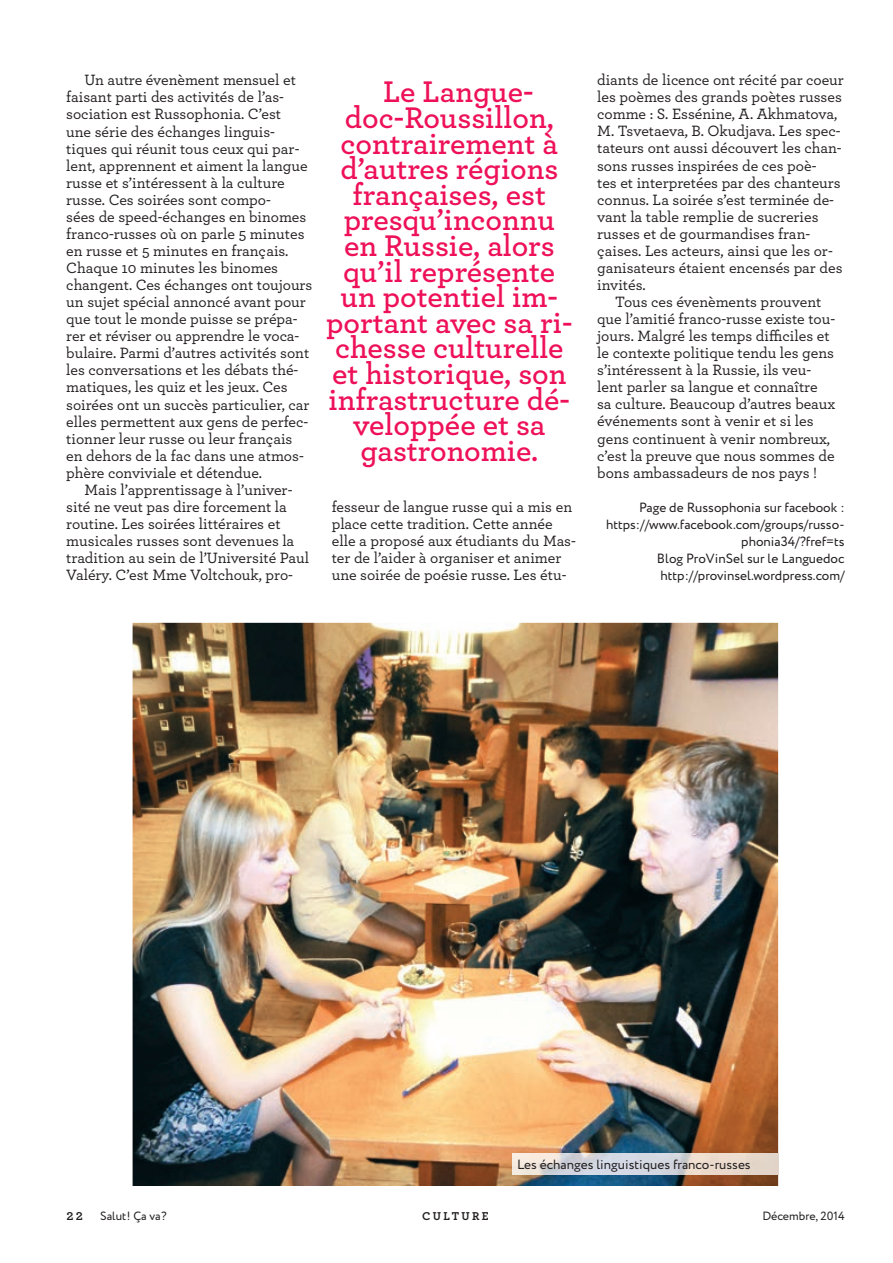
<style>
.page{position:relative;width:893px;height:1263px;background:#fff}
.page>*{position:absolute;margin:0;border:0;box-sizing:border-box;transform-origin:0 0}
.t1{font:600 31.35px/25.7px "Archer";color:#ee1059;text-align:center}
.t2{font:500 15.6px/17.1px "Archer";color:#231f20}
.t3{font:13.35px/17.1px "Circe";color:#231f20;text-align:right}
.t4{font:12px "Circe";color:#231f20}
.t5{font:700 12px "Archer";letter-spacing:.2em;color:#231f20}
</style>
<div class="page">
<img style="left:133px;top:623px;width:645px;height:563px">
<svg style="left:778px;top:1153px;width:1px;height:22px"></svg>
<img style="left:513px;top:1153px;width:265px;height:22px">
<p class="t2" style="left:66px;top:71px;width:248px;text-indent:18px">Un autre évenèment mensuel et faisant parti des activités de l’as&shy;sociation est Russophonia. C’est<br>une série des échanges linguis&shy;tiques qui réunit tous ceux qui par&shy;lent, apprennent et aiment la langue russe et s’intéressent à la culture russe. Ces soirées sont compo-<br>sées de speed-échanges en binomes franco-russes où on parle 5 minutes en russe et 5 minutes en français.<br>Chaque 10 minutes les binomes changent. Ces échanges ont toujours un sujet spécial annoncé avant pour que tout le monde puisse se prépa&shy;rer et réviser ou apprendre le voca&shy;bulaire. Parmi d’autres activités sont les conversations et les débats thé&shy;matiques, les quiz et les jeux. Ces soirées ont un succès particulier, car elles permettent aux gens de perfec&shy;tionner leur russe ou leur français en dehors de la fac dans une atmos&shy;phère conviviale et détendue.</p>
<p class="t2" style="left:66px;top:480px;width:244px;text-indent:18px">Mais l’apprentissage à l’univer&shy;sité ne veut pas dire forcement la routine. Les soirées littéraires et musicales russes sont devenues la tradition au sein de l’Université Paul Valéry. C’est Mme Voltchouk, pro-</p>
<p class="t1" style="left:326px;top:77px;width:248px">Le Langue&shy;doc-Roussillon, contrairement à d’autres régions françaises, est presqu’inconnu en Russie, alors qu’il représente un potentiel im&shy;portant avec sa ri&shy;chesse culturelle et historique, son infrastructure dé&shy;veloppée et sa gastronomie.</p>
<p class="t2" style="left:332px;top:497px;width:246px">fesseur de langue russe qui a mis en place cette tradition. Cette année elle a proposé aux étudiants du Mas&shy;ter de l’aider à organiser et animer une soirée de poésie russe. Les étu-</p>
<p class="t2" style="left:597px;top:71px;width:248px">diants de licence ont récité par coeur les poèmes des grands poètes russes comme : S. Essénine, A. Akhmatova, M. Tsvetaeva, B. Okudjava. Les spec&shy;tateurs ont aussi découvert les chan&shy;sons russes inspirées de ces poè-<br>tes et interpretées par des chanteurs connus. La soirée s’est terminée de&shy;vant la table remplie de sucreries russes et de gourmandises fran&shy;çaises. Les acteurs, ainsi que les or&shy;ganisateurs étaient encensés par des invités.</p>
<p class="t2" style="left:597px;top:292px;width:240px;text-indent:18px">Tous ces évenèments prouvent que l’amitié franco-russe existe tou&shy;jours. Malgré les temps difficiles et le contexte politique tendu les gens s’intéressent à la Russie, ils veu&shy;lent parler sa langue et connaître sa culture. Beaucoup d’autres beaux événements sont à venir et si les gens continuent à venir nombreux, c’est la preuve que nous sommes de bons ambassadeurs de nos pays !</p>
<p class="t3" style="left:606px;top:499px;width:240px">Page de Russophonia sur facebook : https://www.facebook.com/groups/russo&shy;phonia34/?fref=ts<br>Blog ProVinSel sur le Languedoc http://provinsel.wordpress.com/</p>
<p class="t3" style="left:517px;top:1156px;width:235px">Les échanges linguistiques franco-russes</p>
<p class="t5" style="left:66px;top:1207px;width:18px">22</p>
<p class="t4" style="left:100px;top:1208px;width:68px">Salut ! Ça va ?</p>
<p class="t5" style="left:422px;top:1207px;width:68px">CULTURE</p>
<p class="t4" style="left:762px;top:1208px;width:84px">Décembre, 2014</p>
</div>
